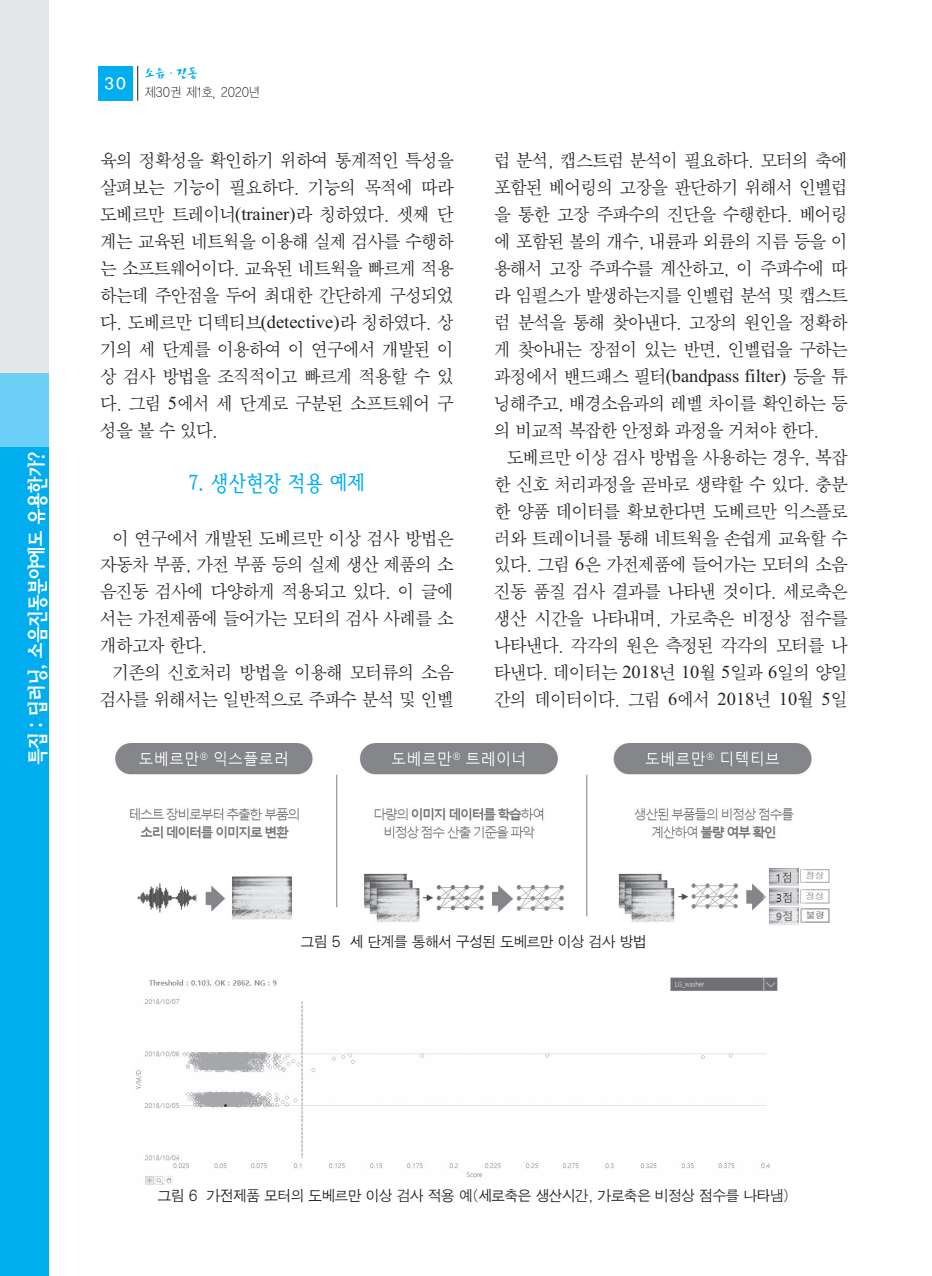
<style>
.page{position:relative;width:932px;height:1276px;background:#fff}
.page>*{position:absolute;margin:0;border:0;box-sizing:border-box;transform-origin:0 0}
.t1{font:21.88px "Bird L";letter-spacing:-.11em;color:#00aeef;scale:.9 1}
.t2{font:21px "Bird M";letter-spacing:-.155em;color:#fff;scale:.9 1}
.t3{font:18.38px/26.9px "SM Amu";letter-spacing:-.09em;color:#231f20;text-align:justify;scale:.95 1}
.t4{font:18.38px "Times";color:#231f20}
.t5{font:15.75px "YGO13";color:#fff}
.t6{font:14.88px "SM Ago J";letter-spacing:-.065em;color:#231f20;scale:.95 1}
.t7{font:13.12px/18.9px "YGO11";letter-spacing:-.05em;color:#231f20;scale:.9 1}
.s1{font-family:"San Da B";color:#00aeef}
.s2{font-family:"Times"}
.s3{font-family:"SM Amu"}
</style>
<div class="page">
<div style="left:0;top:0;width:48px;height:373px;background:#e6e7e9"></div>
<div style="left:0;top:373px;width:48px;height:74px;background:#6bcff6"></div>
<div style="left:0;top:447px;width:48px;height:828px;background:#00aeef"></div>
<div style="left:98px;top:66px;width:35px;height:35px;background:#00aeef"></div>
<hr style="left:137px;top:66px;width:1px;height:35px;background:#231f20">
<img style="left:115px;top:743px;width:714px;height:182px">
<img style="left:136px;top:977px;width:642px;height:207px">
<p class="t2" style="left:28px;top:766px;width:352px;rotate:-90deg">특집 : 딥러닝, 소음진동분야에도 유용한가?</p>
<p class="t5" style="left:104px;top:76px;width:24px">30</p>
<p class="t7" style="left:145px;top:65px;width:130px"><span class="s1">소음·진동<br></span>제30권 제1호, 2020년</p>
<p class="t3" style="left:100px;top:148px;width:374px">육의 정확성을 확인하기 위하여 통계적인 특성을 살펴보는 기능이 필요하다. 기능의 목적에 따라 도베르만 트레이너<span class="s2">(trainer)</span>라 칭하였다. 셋째 단 계는 교육된 네트웍을 이용해 실제 검사를 수행하 는 소프트웨어이다. 교육된 네트웍을 빠르게 적용 하는데 주안점을 두어 최대한 간단하게 구성되었 다. 도베르만 디텍티브<span class="s2">(detective)</span>라 칭하였다. 상 기의 세 단계를 이용하여 이 연구에서 개발된 이 상 검사 방법을 조직적이고 빠르게 적용할 수 있 다. 그림 <span class="s2">5</span>에서 세 단계로 구분된 소프트웨어 구 성을 볼 수 있다.</p>
<p class="t1" style="left:188px;top:473px;width:200px">7. 생산현장 적용 예제</p>
<p class="t3" style="left:112px;top:525px;width:361px">이 연구에서 개발된 도베르만 이상 검사 방법은</p>
<p class="t3" style="left:100px;top:552px;width:374px">자동차 부품, 가전 부품 등의 실제 생산 제품의 소</p>
<p class="t3" style="left:100px;top:579px;width:374px">음진동 검사에 다양하게 적용되고 있다. 이 글에</p>
<p class="t3" style="left:100px;top:606px;width:374px">서는 가전제품에 들어가는 모터의 검사 사례를 소</p>
<p class="t3" style="left:100px;top:633px;width:115px">개하고자 한다.</p>
<p class="t3" style="left:112px;top:660px;width:361px">기존의 신호처리 방법을 이용해 모터류의 소음</p>
<p class="t3" style="left:100px;top:687px;width:374px">검사를 위해서는 일반적으로 주파수 분석 및 인벨</p>
<p class="t3" style="left:494px;top:148px;width:374px">럽 분석, 캡스트럼 분석이 필요하다. 모터의 축에</p>
<p class="t3" style="left:494px;top:175px;width:374px">포함된 베어링의 고장을 판단하기 위해서 인벨럽</p>
<p class="t3" style="left:494px;top:202px;width:374px">을 통한 고장 주파수의 진단을 수행한다. 베어링</p>
<p class="t3" style="left:494px;top:229px;width:374px">에 포함된 볼의 개수, 내륜과 외륜의 지름 등을 이</p>
<p class="t3" style="left:494px;top:256px;width:374px">용해서 고장 주파수를 계산하고, 이 주파수에 따</p>
<p class="t3" style="left:494px;top:283px;width:374px">라 임펄스가 발생하는지를 인벨럽 분석 및 캡스트</p>
<p class="t3" style="left:494px;top:310px;width:374px">럼 분석을 통해 찾아낸다. 고장의 원인을 정확하</p>
<p class="t3" style="left:494px;top:337px;width:374px">게 찾아내는 장점이 있는 반면, 인벨럽을 구하는</p>
<p class="t4" style="left:494px;top:369px;width:356px"><span class="s3">과정에서 밴드패스 필터</span>(bandpass filter) <span class="s3">등을 튜</span></p>
<p class="t3" style="left:494px;top:391px;width:374px">닝해주고, 배경소음과의 레벨 차이를 확인하는 등</p>
<p class="t3" style="left:494px;top:418px;width:344px">의 비교적 복잡한 안정화 과정을 거쳐야 한다.</p>
<p class="t3" style="left:506px;top:445px;width:361px">도베르만 이상 검사 방법을 사용하는 경우, 복잡</p>
<p class="t3" style="left:494px;top:471px;width:374px">한 신호 처리과정을 곧바로 생략할 수 있다. 충분</p>
<p class="t3" style="left:494px;top:498px;width:374px">한 양품 데이터를 확보한다면 도베르만 익스플로</p>
<p class="t3" style="left:494px;top:525px;width:374px">러와 트레이너를 통해 네트웍을 손쉽게 교육할 수</p>
<p class="t3" style="left:494px;top:552px;width:374px">있다. 그림 <span class="s2">6</span>은 가전제품에 들어가는 모터의 소음</p>
<p class="t3" style="left:494px;top:579px;width:374px">진동 품질 검사 결과를 나타낸 것이다. 세로축은</p>
<p class="t3" style="left:494px;top:606px;width:374px">생산 시간을 나타내며, 가로축은 비정상 점수를</p>
<p class="t3" style="left:494px;top:633px;width:374px">나타낸다. 각각의 원은 측정된 각각의 모터를 나</p>
<p class="t3" style="left:494px;top:660px;width:374px">타낸다. 데이터는 <span class="s2">2018</span>년 <span class="s2">10</span>월 <span class="s2">5</span>일과 <span class="s2">6</span>일의 양일</p>
<p class="t3" style="left:494px;top:687px;width:374px">간의 데이터이다. 그림 <span class="s2">6</span>에서 <span class="s2">2018</span>년 <span class="s2">10</span>월 <span class="s2">5</span>일</p>
<p class="t6" style="left:300px;top:934px;width:366px">그림 5 세 단계를 통해서 구성된 도베르만 이상 검사 방법</p>
<p class="t6" style="left:157px;top:1189px;width:667px">그림 6 가전제품 모터의 도베르만 이상 검사 적용 예(세로축은 생산시간, 가로축은 비정상 점수를 나타냄)</p>
</div>
